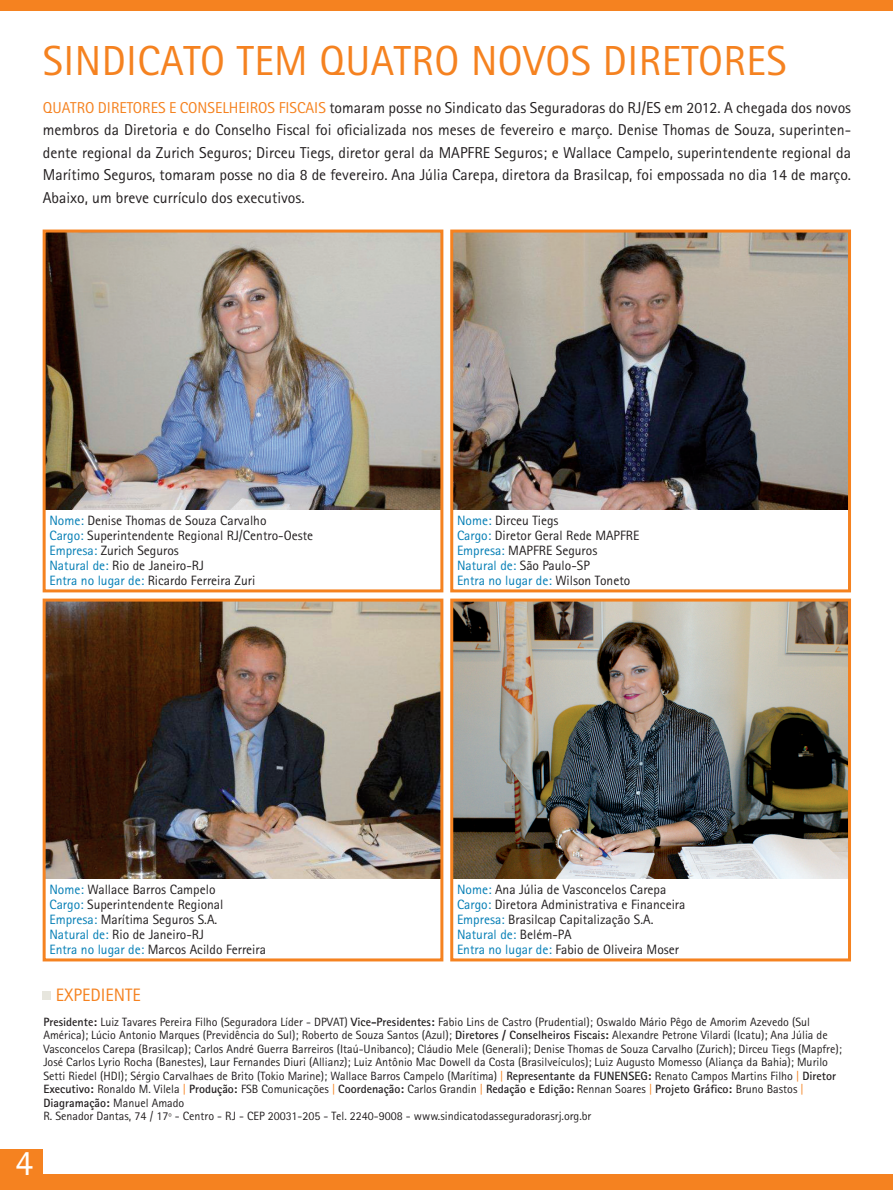
<style>
.page{position:relative;width:893px;height:1190px;background:#fff}
.page>*{position:absolute;margin:0;border:0;box-sizing:border-box;transform-origin:0 0}
.t1{font:42px "Rotis Sans Serif";letter-spacing:.01em;color:#f58220}
.t2{font:36px "Rotis Sans Serif";color:#fff}
.t3{font:18px "Rotis Sans Serif";color:#f58220}
.t4{font:15.75px/22.5px "Rotis Sans Serif";color:#231f20;text-align:justify}
.t5{font:13.5px/15px "Rotis Sans Serif";color:#231f20}
.t6{font:12px/13.5px "Rotis Sans Serif";color:#231f20}
.s1{color:#f58220}
.s2{color:#047eb5}
.s3{font-weight:700}
</style>
<div class="page">
<div style="left:0;top:0;width:892px;height:11px;background:#f58220"></div>
<div style="left:0;top:1174px;width:892px;height:15px;background:#f58220"></div>
<div style="left:0;top:1148px;width:43px;height:41px;background:#f58220"></div>
<div style="left:43px;top:991px;width:8px;height:9px;background:#e7e6de"></div>
<img style="left:454px;top:602px;width:392px;height:276px">
<div style="left:450px;top:598px;width:400px;height:363px;border:3px solid #f58220"></div>
<img style="left:454px;top:233px;width:392px;height:276px">
<div style="left:450px;top:229px;width:400px;height:363px;border:3px solid #f58220"></div>
<img style="left:47px;top:233px;width:392px;height:276px">
<div style="left:43px;top:229px;width:400px;height:363px;border:3px solid #f58220"></div>
<img style="left:47px;top:602px;width:392px;height:276px">
<div style="left:43px;top:598px;width:400px;height:363px;border:3px solid #f58220"></div>
<h1 class="t1" style="left:43px;top:36px;width:39px">SINDI</h1>
<h1 class="t1" style="left:137px;top:36px;width:650px">CATO TEM QUATRO N OVOS DI RETORES</h1>
<p class="t4" style="left:43px;top:96px;width:809px"><span class="s1">QUATRO DI RETORES E CONSELHEI ROS FISCAIS</span> tomaram posse no Sindicato das Seguradoras do RJ/ES em 2012. A chegada dos novos membros da Diretoria e do Conselho Fiscal foi oficializada nos meses de fevereiro e março. Denise Thomas de Souza, superinten&shy;dente regional da Zurich Seguros; Dirceu Tiegs, diretor geral da MAPFRE Seguros; e Wallace Campelo, superintendente regional da Marítimo Seguros, tomaram posse no dia 8 de fevereiro. Ana Júlia Carepa, diretora da Brasilcap, foi empossada no dia 14 de março.<br>Abaixo, um breve currículo dos executivos.</p>
<p class="t5" style="left:49px;top:512px;width:265px"><span class="s2">Nome:</span> Denise Thomas de Souza Carvalho<br><span class="s2">Cargo:</span> Superintendente Regional RJ/Centro-Oeste <span class="s2">Empresa:</span> Zurich Seguros<br><span class="s2">Natural de:</span> Rio de Janeiro-RJ<br><span class="s2">Entra no lugar de:</span> Ricardo Ferreira Zuri</p>
<p class="t5" style="left:457px;top:512px;width:184px"><span class="s2">Nome:</span> Dirceu Tiegs<br><span class="s2">Cargo:</span> Diretor Geral Rede MAPFRE<br><span class="s2">Empresa:</span> MAPFRE Seguros<br><span class="s2">Natural de:</span> São Paulo-SP<br><span class="s2">Entra no lugar de:</span> Wilson Toneto</p>
<p class="t5" style="left:49px;top:881px;width:218px"><span class="s2">Nome:</span> Wallace Barros Campelo<br><span class="s2">Cargo:</span> Superintendente Regional <span class="s2">Empresa:</span> Marítima Seguros S.A.<br><span class="s2">Natural de:</span> Rio de Janeiro-RJ<br><span class="s2">Entra no lugar de:</span> Marcos Acildo Ferreira</p>
<p class="t5" style="left:457px;top:881px;width:230px"><span class="s2">Nome:</span> Ana Júlia de Vasconcelos Carepa <span class="s2">Cargo:</span> Diretora Administrativa e Financeira <span class="s2">Empresa:</span> Brasilcap Capitalização S.A.<br><span class="s2">Natural de:</span> Belém-PA<br><span class="s2">Entra no lugar de:</span> Fabio de Oliveira Moser</p>
<h3 class="t3" style="left:56px;top:984px;width:84px">Expediente</h3>
<p class="t6" style="left:43px;top:1014px;width:799px"><span class="s3">Presidente:</span> Luiz Tavares Pereira Filho (Seguradora Líder - DPVAT) <span class="s3">Vice-Presidentes:</span> Fabio Lins de Castro (Prudential); Oswaldo Mário Pêgo de Amorim Azevedo (Sul América); Lúcio Antonio Marques (Previdência do Sul); Roberto de Souza Santos (Azul); <span class="s3">Diretores / Conselheiros Fiscais:</span> Alexandre Petrone Vilardi (Icatu); Ana Júlia de Vasconcelos Carepa (Brasilcap); Carlos André Guerra Barreiros (Itaú-Unibanco); Cláudio Mele (Generali); Denise Thomas de Souza Carvalho (Zurich); Dirceu Tiegs (Mapfre); José Carlos Lyrio Rocha (Banestes), Laur Fernandes Diuri (Allianz); Luiz Antônio Mac Dowell da Costa (Brasilveículos); Luiz Augusto Momesso (Aliança da Bahia); Murilo Setti Riedel (HDI); Sérgio Carvalhaes de Brito (Tokio Marine); Wallace Barros Campelo (Marítima) <span class="s1">|</span> <span class="s3">Representante da FUNENSEG:</span> Renato Campos Martins Filho <span class="s1">|</span> <span class="s3">Diretor Executivo:</span> Ronaldo M. Vilela <span class="s1">|</span> <span class="s3">Produção:</span> FSB Comunicações <span class="s1">|</span> <span class="s3">Coordenação:</span> Carlos Grandin <span class="s1">|</span> <span class="s3">Redação e Edição:</span> Rennan Soares <span class="s1">|</span> <span class="s3">Projeto Gráfico:</span> Bruno Bastos <span class="s1">| </span><span class="s3">Diagramação:</span> Manuel Amado<br>R. Senador Dantas, 74 / 17º - Centro - RJ - CEP 20031-205 - Tel. 2240-9008 - www.sindicatodasseguradorasrj.org.br</p>
<h2 class="t2" style="left:15px;top:1141px;width:19px">4</h2>
</div>
